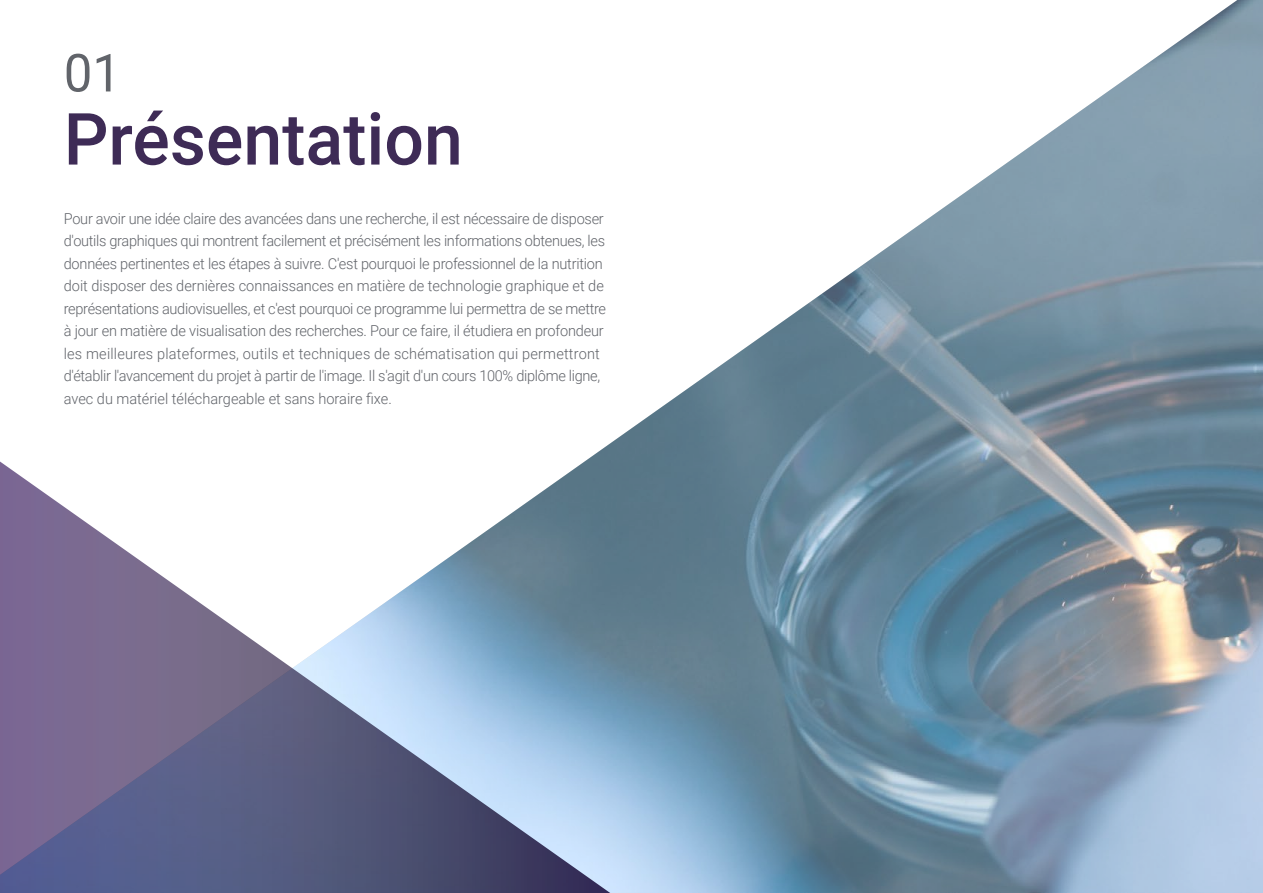
<style>
.page{position:relative;width:1263px;height:893px;background:#fff}
.page>*{position:absolute;margin:0;border:0;box-sizing:border-box;transform-origin:0 0}
.t1{font:500 72px "Roboto";color:#3e2b56}
.t2{font:52.5px "Roboto";color:#61646a}
.t3{font:300 15px/22.5px "Roboto";letter-spacing:-.015em;color:#61646a}
</style>
<div class="page">
<img style="left:606px;top:0;width:657px;height:893px">
<svg style="left:0;top:446px;width:640px;height:447px"></svg>
<h2 class="t2" style="left:64px;top:36px;width:59px">01</h2>
<h1 class="t1" style="left:64px;top:89px;width:401px">Présentation</h1>
<p class="t3" style="left:64px;top:207px;width:544px">Pour avoir une idée claire des avancées dans une recherche, il est nécessaire de disposer d'outils graphiques qui montrent facilement et précisément les informations obtenues, les données pertinentes et les étapes à suivre. C'est pourquoi le professionnel de la nutrition doit disposer des dernières connaissances en matière de technologie graphique et de représentations audiovisuelles, et c'est pourquoi ce programme lui permettra de se mettre à jour en matière de visualisation des recherches. Pour ce faire, il étudiera en profondeur les meilleures plateformes, outils et techniques de schématisation qui permettront d'établir l'avancement du projet à partir de l'image. Il s'agit d'un cours 100% diplôme ligne, avec du matériel téléchargeable et sans horaire fixe.</p>
</div>
